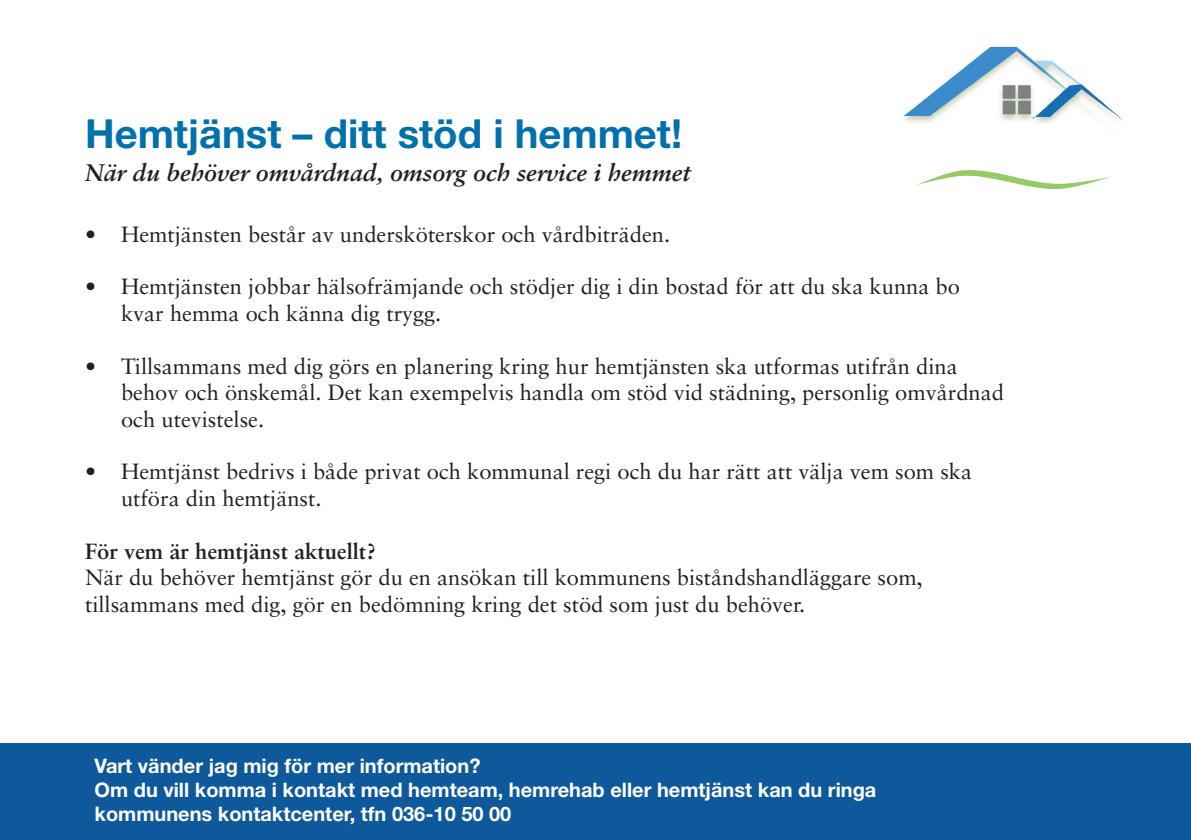
<style>
.page{position:relative;width:1191px;height:840px;background:#fff}
.page>*{position:absolute;margin:0;border:0;box-sizing:border-box;transform-origin:0 0}
.t1{font:700 40px "Helvetica Neue";color:#0071ad}
.t2{font:italic 700 24px "Sabon";color:#231f20}
.t3{font:22px/26.4px "Sabon";color:#231f20}
.t4{font:700 22px "Sabon";color:#231f20}
.t5{font:700 20px/24px "Helvetica Neue";color:#fff}
</style>
<div class="page">
<img style="left:903px;top:46px;width:221px;height:143px">
<div style="left:0;top:743px;width:1191px;height:96px;background:#0d599c"></div>
<h1 class="t1" style="left:85px;top:109px;width:598px">Hemtjänst – ditt stöd i hemmet!</h1>
<p class="t2" style="left:85px;top:158px;width:607px">När du behöver omvårdnad, omsorg och service i hemmet</p>
<p class="t3" style="left:85px;top:220px;width:586px">• Hemtjänsten består av undersköterskor och vårdbiträden.</p>
<p class="t3" style="left:121px;top:273px;width:840px;text-indent:-36px">• Hemtjänsten jobbar hälsofrämjande och stödjer dig i din bostad för att du ska kunna bo kvar hemma och känna dig trygg.</p>
<p class="t3" style="left:121px;top:352px;width:884px;text-indent:-36px">• Tillsammans med dig görs en planering kring hur hemtjänsten ska utformas utifrån dina behov och önskemål. Det kan exempelvis handla om stöd vid städning, personlig omvårdnad och utevistelse.</p>
<p class="t3" style="left:121px;top:458px;width:852px;text-indent:-36px">• Hemtjänst bedrivs i både privat och kommunal regi och du har rätt att välja vem som ska utföra din hemtjänst.</p>
<p class="t4" style="left:85px;top:537px;width:292px">För vem är hemtjänst aktuellt?</p>
<p class="t3" style="left:85px;top:563px;width:839px">När du behöver hemtjänst gör du en ansökan till kommunens biståndshandläggare som, tillsammans med dig, gör en bedömning kring det stöd som just du behöver.</p>
<p class="t5" style="left:94px;top:753px;width:783px">Vart vänder jag mig för mer information?<br>Om du vill komma i kontakt med hemteam, hemrehab eller hemtjänst kan du ringa kommunens kontaktcenter, tfn 036-10 50 00</p>
</div>
